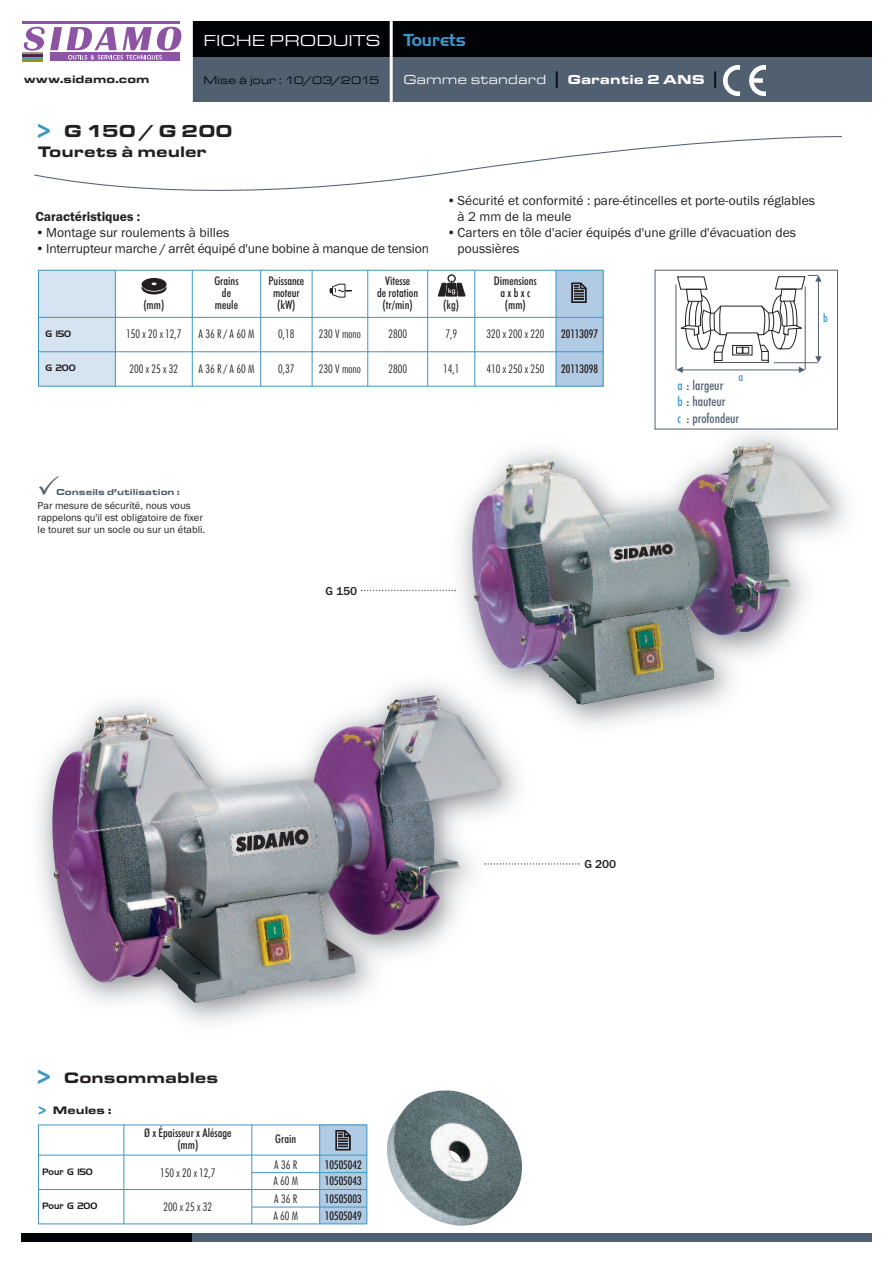
<style>
.page{position:relative;width:893px;height:1263px;background:#fff}
.page>*{position:absolute;margin:0;border:0;box-sizing:border-box;transform-origin:0 0}
.t1{font:18px "Eurostar Black Extended";color:#231f20}
.t2{font:16.8px "Handel Gothic BT";color:#3e96c5}
.t3{font:16.5px "Eurostar Regular Extended";color:#fff}
.t4{font:15.75px "Eurostar Black Extended";color:#231f20}
.t5{font:13.5px/16.2px "Franklin Gothic";color:#231f20}
.t6{font:500 condensed 13.5px/16.2px "Futura BT";color:#516071}
.t7{font:13.5px "Eurostar Regular Extended";color:#fff}
.t8{font:600 13.5px "Franklin Gothic";color:#231f20}
.t9{font:500 condensed 12px/12px "Futura BT";color:#231f20;text-align:center}
.t10{font:300 condensed 12px "Futura BT";color:#231f20}
.t11{font:300 condensed 12px/16.5px "Futura BT";letter-spacing:.195em;color:#231f20}
.t12{font:300 condensed 12px "Futura BT";letter-spacing:.095em;color:#231f20}
.t13{font:500 12px "Franklin Gothic";color:#231f20}
.t14{font:500 condensed 12px "Futura BT";color:#3e96c5}
.t15{font:11.25px "Eurostar Black Extended";color:#231f20}
.t16{font:11.25px "Eurostar Regular Extended";color:#010307}
.t17{font:10.5px/12px "Franklin Gothic";color:#231f20}
.t18{font:9px "Handel Gothic BT";color:#231f20}
.t19{font:9px "Eurostar Black Extended";color:#516071}
.s1{font-size:27px;color:#3e96c5}
.s2{font-family:"Handel Gothic BT";font-size:16.5px;color:#010307}
.s3{font-family:"Eurostar Black Extended"}
.s4{color:#3e96c5}
.s5{color:#231f20}
.s6{font-size:16.5px;color:#3e96c5}
</style>
<div class="page">
<div style="left:191px;top:21px;width:681px;height:47px;background:#010307"></div>
<div style="left:191px;top:57px;width:681px;height:45px;background:#516071"></div>
<div style="left:191px;top:1233px;width:681px;height:9px;background:#516071"></div>
<div style="left:21px;top:1233px;width:170px;height:9px;background:#010307"></div>
<hr style="left:390px;top:21px;width:3px;height:81px;background:#fff">
<hr style="left:190px;top:21px;width:3px;height:81px;background:#fff">
<img style="left:724px;top:65px;width:41px;height:30px">
<img style="left:472px;top:443px;width:358px;height:262px">
<img style="left:38px;top:684px;width:406px;height:339px">
<img style="left:525px;top:665px;width:14px;height:5px">
<svg style="left:535px;top:665px;width:6px;height:3px"></svg>
<img style="left:503px;top:665px;width:22px;height:5px">
<img style="left:52px;top:707px;width:448px;height:296px">
<div style="left:38px;top:270px;width:77px;height:47px;background:#d6e3f1"></div>
<div style="left:556px;top:270px;width:47px;height:47px;background:#b2cbe4"></div>
<svg style="left:571px;top:283px;width:16px;height:20px"></svg>
<div style="left:38px;top:317px;width:77px;height:35px;background:#d6e3f1"></div>
<div style="left:556px;top:317px;width:47px;height:35px;background:#b2cbe4"></div>
<div style="left:38px;top:352px;width:77px;height:34px;background:#d6e3f1"></div>
<div style="left:556px;top:352px;width:47px;height:34px;background:#b2cbe4"></div>
<hr style="left:38px;top:270px;width:1px;height:116px;background:#3e96c5">
<hr style="left:115px;top:270px;width:1px;height:116px;background:#3e96c5">
<hr style="left:192px;top:270px;width:1px;height:116px;background:#3e96c5">
<hr style="left:260px;top:270px;width:1px;height:116px;background:#3e96c5">
<hr style="left:312px;top:270px;width:1px;height:116px;background:#3e96c5">
<hr style="left:367px;top:270px;width:1px;height:116px;background:#3e96c5">
<hr style="left:427px;top:270px;width:1px;height:116px;background:#3e96c5">
<hr style="left:475px;top:270px;width:1px;height:116px;background:#3e96c5">
<hr style="left:556px;top:270px;width:1px;height:116px;background:#3e96c5">
<hr style="left:603px;top:270px;width:1px;height:116px;background:#3e96c5">
<hr style="left:38px;top:270px;width:565px;height:1px;background:#3e96c5">
<hr style="left:38px;top:317px;width:565px;height:1px;background:#3e96c5">
<hr style="left:38px;top:351px;width:565px;height:1px;background:#3e96c5">
<hr style="left:38px;top:386px;width:565px;height:1px;background:#3e96c5">
<svg style="left:438px;top:274px;width:27px;height:22px"></svg>
<svg style="left:142px;top:278px;width:25px;height:16px"></svg>
<svg style="left:330px;top:284px;width:22px;height:14px"></svg>
<svg style="left:34px;top:136px;width:808px;height:55px"></svg>
<div style="left:655px;top:270px;width:183px;height:159px;border:1px solid #516071"></div>
<svg style="left:361px;top:590px;width:95px;height:1px"></svg>
<svg style="left:484px;top:863px;width:95px;height:2px"></svg>
<img style="left:387px;top:1090px;width:135px;height:135px">
<div style="left:320px;top:1125px;width:47px;height:30px;background:#b2cbe4"></div>
<svg style="left:336px;top:1130px;width:15px;height:20px"></svg>
<hr style="left:252px;top:1172px;width:68px;height:1px;background:#3e96c5">
<div style="left:320px;top:1155px;width:47px;height:34px;background:#b2cbe4"></div>
<hr style="left:320px;top:1172px;width:47px;height:1px;background:#3e96c5">
<hr style="left:252px;top:1207px;width:68px;height:1px;background:#3e96c5">
<div style="left:320px;top:1189px;width:47px;height:35px;background:#b2cbe4"></div>
<hr style="left:320px;top:1207px;width:47px;height:1px;background:#3e96c5">
<hr style="left:38px;top:1125px;width:1px;height:99px;background:#3e96c5">
<hr style="left:124px;top:1125px;width:1px;height:99px;background:#3e96c5">
<hr style="left:252px;top:1125px;width:1px;height:99px;background:#3e96c5">
<hr style="left:319px;top:1125px;width:1px;height:99px;background:#3e96c5">
<hr style="left:367px;top:1125px;width:1px;height:99px;background:#3e96c5">
<hr style="left:38px;top:1125px;width:329px;height:1px;background:#3e96c5">
<hr style="left:38px;top:1155px;width:329px;height:1px;background:#3e96c5">
<hr style="left:38px;top:1189px;width:329px;height:1px;background:#3e96c5">
<hr style="left:38px;top:1223px;width:329px;height:1px;background:#3e96c5">
<svg style="left:676px;top:275px;width:146px;height:98px"></svg>
<hr style="left:23px;top:22px;width:157px;height:2px;background:#8c54a2">
<div style="left:50px;top:53px;width:130px;height:8px;background:#8c54a2"></div>
<svg style="left:23px;top:27px;width:158px;height:33px"></svg>
<hr style="left:23px;top:53px;width:20px;height:2px;background:#a5978a">
<hr style="left:23px;top:55px;width:20px;height:2px;background:#552350">
<hr style="left:23px;top:57px;width:20px;height:2px;background:#539db5">
<hr style="left:23px;top:59px;width:20px;height:2px;background:#92991a">
<p class="t15" style="left:24px;top:72px;width:127px">www.sidamo.com</p>
<p class="t3" style="left:203px;top:30px;width:178px">FICHE PRODUITS</p>
<p class="t16" style="left:203px;top:73px;width:178px">Mise à jour : 10/03/2015</p>
<h1 class="t1" style="left:31px;top:120px;width:203px"><span class="s1">&gt;</span> G150/G200</h1>
<p class="t4" style="left:38px;top:142px;width:170px">Tourets à meuler</p>
<p class="t2" style="left:403px;top:30px;width:64px">Tourets</p>
<p class="t7" style="left:403px;top:71px;width:318px">Gamme standard <span class="s2">|</span> <span class="s3">Garantie 2 ANS</span> <span class="s2">|</span></p>
<p class="t8" style="left:36px;top:208px;width:106px">Caractéristiques :</p>
<p class="t5" style="left:36px;top:224px;width:195px">•Montage sur roulements à billes</p>
<p class="t5" style="left:36px;top:240px;width:395px">•Interrupteur marche / arrêt équipé d'une bobine à manque de tension</p>
<p class="t9" style="left:143px;top:299px;width:22px">(mm)</p>
<p class="t9" style="left:214px;top:275px;width:26px">Grains de meule</p>
<p class="t9" style="left:269px;top:275px;width:37px">Puissance moteur (kW)</p>
<p class="t9" style="left:377px;top:275px;width:42px">Vitesse<br>de rotation (tr/min)</p>
<p class="t5" style="left:458px;top:192px;width:359px;text-indent:-11px">•Sécurité et conformité : pare-étincelles et porte-outils réglables à 2 mm de la meule</p>
<p class="t5" style="left:458px;top:224px;width:340px;text-indent:-11px">•Carters en tôle d'acier équipés d'une grille d'évacuation des poussières</p>
<p class="t9" style="left:443px;top:299px;width:17px">(kg)</p>
<p class="t9" style="left:494px;top:275px;width:45px">Dimensions axbxc (mm)</p>
<p class="t18" style="left:46px;top:328px;width:27px">G 150</p>
<p class="t10" style="left:126px;top:327px;width:57px">150 x20 x 12,7</p>
<p class="t11" style="left:199px;top:326px;width:57px">A36R/A60M</p>
<p class="t10" style="left:278px;top:327px;width:18px">0,18</p>
<p class="t10" style="left:319px;top:327px;width:44px">230 V mono</p>
<p class="t10" style="left:388px;top:327px;width:20px">2800</p>
<p class="t10" style="left:445px;top:327px;width:13px">7,9</p>
<p class="t10" style="left:486px;top:327px;width:59px">320 x 200 x 220</p>
<p class="t9" style="left:561px;top:328px;width:38px">20113097</p>
<p class="t18" style="left:46px;top:363px;width:32px">G 200</p>
<p class="t12" style="left:130px;top:362px;width:50px">200x25x32</p>
<p class="t11" style="left:199px;top:360px;width:57px">A36R/A60M</p>
<p class="t10" style="left:278px;top:362px;width:18px">0,37</p>
<p class="t10" style="left:319px;top:362px;width:44px">230 V mono</p>
<p class="t10" style="left:388px;top:362px;width:20px">2800</p>
<p class="t10" style="left:443px;top:362px;width:18px">14,1</p>
<p class="t10" style="left:486px;top:362px;width:59px">410 x 250 x 250</p>
<p class="t9" style="left:561px;top:363px;width:38px">20113098</p>
<p class="t14" style="left:738px;top:370px;width:6px">a</p>
<p class="t6" style="left:678px;top:377px;width:63px"><span class="s4">a</span> <span class="s5">:</span> largeur<br><span class="s4">b</span> <span class="s5">:</span> hauteur<br><span class="s4">c</span> <span class="s5">:</span> profondeur</p>
<p class="t14" style="left:823px;top:311px;width:6px">b</p>
<p class="t19" style="left:56px;top:486px;width:125px">Conseils d’utilisation :</p>
<p class="t17" style="left:38px;top:500px;width:169px">Par mesure de sécurité, nous vous rappelons qu'il est obligatoire de fixer le touret sur un socle ou sur un établi.</p>
<p class="t13" style="left:325px;top:584px;width:33px">G 150</p>
<p class="t4" style="left:31px;top:1069px;width:188px"><span class="s1">&gt;</span> Consommables</p>
<p class="t15" style="left:34px;top:1103px;width:79px"><span class="s6">&gt;</span> Meules :</p>
<p class="t9" style="left:144px;top:1127px;width:89px">Ø x Épaisseur x Alésage (mm)</p>
<p class="t9" style="left:275px;top:1133px;width:23px">Grain</p>
<p class="t18" style="left:42px;top:1166px;width:52px">Pour G 150</p>
<p class="t10" style="left:160px;top:1166px;width:57px">150 x20 x 12,7</p>
<p class="t11" style="left:273px;top:1156px;width:26px">A36R<br>A60M</p>
<p class="t9" style="left:325px;top:1156px;width:38px;line-height:16.5px;text-align:left">10505042<br>10505043</p>
<p class="t18" style="left:42px;top:1201px;width:57px">Pour G 200</p>
<p class="t12" style="left:164px;top:1200px;width:50px">200x25x32</p>
<p class="t11" style="left:273px;top:1191px;width:26px">A36R<br>A60M</p>
<p class="t9" style="left:325px;top:1191px;width:38px;line-height:16.5px;text-align:left">10505003<br>10505049</p>
<p class="t13" style="left:584px;top:857px;width:33px">G 200</p>
</div>
